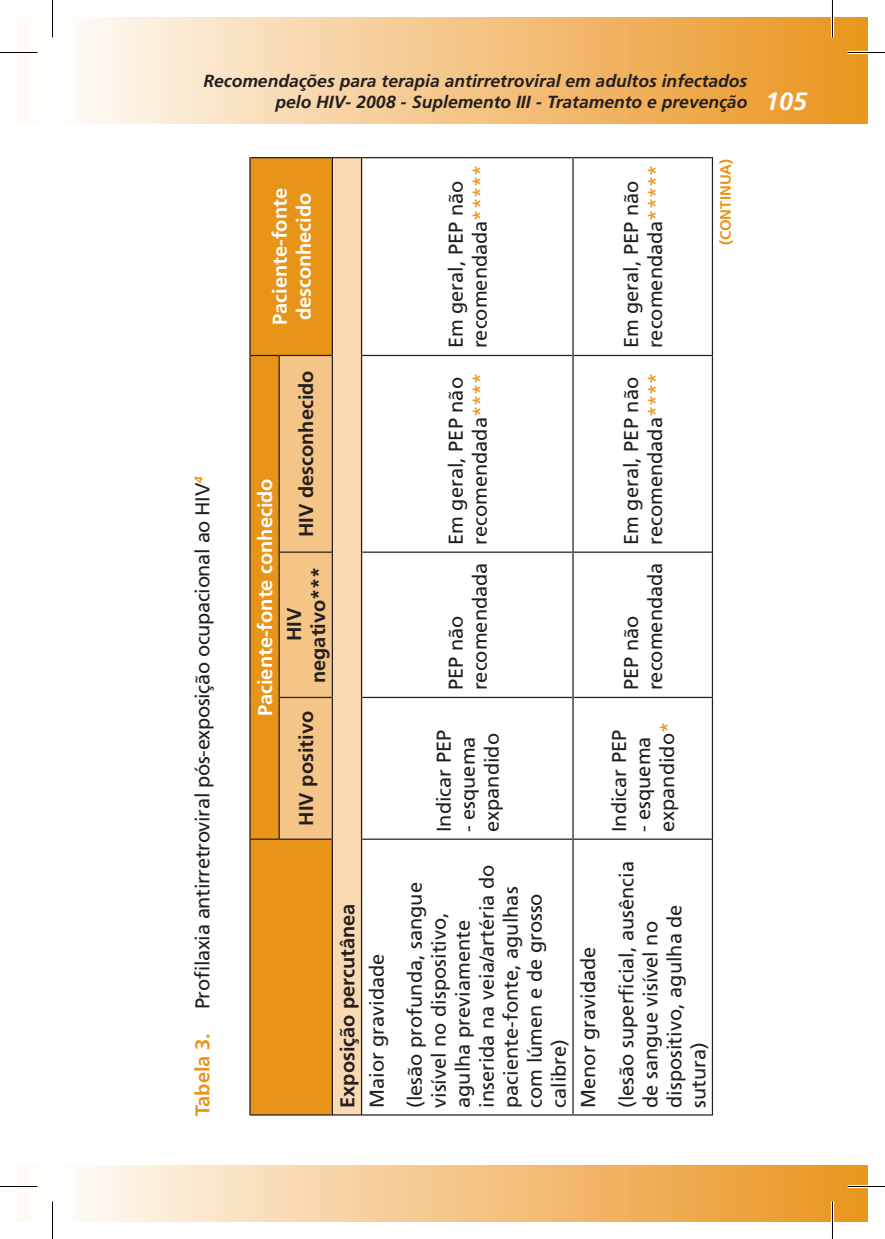
<style>
.page{position:relative;width:885px;height:1239px;background:#fff}
.page>*{position:absolute;margin:0;border:0;box-sizing:border-box;transform-origin:0 0}
.t1{font:20px/24px "Frutiger LT Std";color:#231f20}
.t2{font:700 20px/24px "Frutiger LT Std";color:#231f20;text-align:center}
.t3{font:700 20px/24px "Frutiger LT Std";color:#fff}
.t4{font:italic 700 17.5px/21px "Frutiger LT Std";color:#231f20}
.t5{font:700 15px "Frutiger LT Std";color:#e89418}
.s1{font-size:25px;color:#fff}
.s2{font-weight:700;color:#e89418}
.s3{color:#e89418}
</style>
<div class="page">
<div style="left:17px;top:17px;width:35px;height:106px;background:#fefcf8"></div>
<div style="left:17px;top:1165px;width:35px;height:57px;background:#fefcf8"></div>
<div style="left:52px;top:17px;width:815px;height:106px;background:linear-gradient(to right,#fffbf7,#ea931c)"></div>
<div style="left:52px;top:1165px;width:815px;height:57px;background:linear-gradient(to right,#fffbf7,#ea931c)"></div>
<div style="left:250px;top:158px;width:82px;height:956px;background:#e89418"></div>
<div style="left:332px;top:158px;width:29px;height:957px;background:#f9d9b2"></div>
<hr style="left:249px;top:839px;width:1px;height:276px;background:#231f20">
<svg style="left:250px;top:1114px;width:29px;height:1px"></svg>
<hr style="left:249px;top:697px;width:1px;height:142px;background:#231f20">
<hr style="left:250px;top:838px;width:28px;height:2px;background:#231f20">
<hr style="left:249px;top:552px;width:1px;height:145px;background:#231f20">
<hr style="left:249px;top:355px;width:1px;height:197px;background:#231f20">
<hr style="left:249px;top:157px;width:1px;height:198px;background:#231f20">
<svg style="left:250px;top:355px;width:82px;height:484px;background:#edb25f"></svg>
<svg style="left:250px;top:157px;width:29px;height:1px"></svg>
<hr style="left:279px;top:1114px;width:53px;height:1px;background:#231f20">
<hr style="left:278px;top:697px;width:2px;height:143px;background:#231f20">
<hr style="left:280px;top:838px;width:52px;height:2px;background:#231f20">
<hr style="left:278px;top:552px;width:2px;height:145px;background:#231f20">
<hr style="left:280px;top:697px;width:52px;height:1px;background:#231f20">
<hr style="left:278px;top:355px;width:2px;height:197px;background:#231f20">
<hr style="left:280px;top:551px;width:52px;height:2px;background:#231f20">
<hr style="left:280px;top:355px;width:52px;height:1px;background:#231f20">
<hr style="left:279px;top:157px;width:53px;height:1px;background:#231f20">
<hr style="left:332px;top:839px;width:1px;height:276px;background:#231f20">
<svg style="left:333px;top:1114px;width:28px;height:1px"></svg>
<hr style="left:332px;top:697px;width:1px;height:142px;background:#231f20">
<hr style="left:332px;top:552px;width:1px;height:145px;background:#231f20">
<hr style="left:332px;top:355px;width:1px;height:197px;background:#231f20">
<hr style="left:332px;top:157px;width:1px;height:198px;background:#231f20">
<svg style="left:333px;top:157px;width:28px;height:1px"></svg>
<hr style="left:361px;top:839px;width:1px;height:276px;background:#231f20">
<hr style="left:362px;top:1114px;width:210px;height:1px;background:#231f20">
<hr style="left:361px;top:697px;width:1px;height:142px;background:#231f20">
<hr style="left:362px;top:838px;width:210px;height:2px;background:#231f20">
<hr style="left:361px;top:552px;width:1px;height:145px;background:#231f20">
<hr style="left:362px;top:697px;width:210px;height:1px;background:#231f20">
<hr style="left:361px;top:355px;width:1px;height:197px;background:#231f20">
<hr style="left:362px;top:551px;width:210px;height:2px;background:#231f20">
<hr style="left:361px;top:157px;width:1px;height:198px;background:#231f20">
<hr style="left:362px;top:355px;width:210px;height:1px;background:#231f20">
<hr style="left:362px;top:157px;width:210px;height:1px;background:#231f20">
<hr style="left:572px;top:839px;width:1px;height:276px;background:#231f20">
<hr style="left:573px;top:1114px;width:138px;height:1px;background:#231f20">
<hr style="left:572px;top:697px;width:1px;height:142px;background:#231f20">
<hr style="left:573px;top:838px;width:138px;height:2px;background:#231f20">
<hr style="left:572px;top:552px;width:1px;height:145px;background:#231f20">
<hr style="left:573px;top:697px;width:138px;height:1px;background:#231f20">
<hr style="left:572px;top:355px;width:1px;height:197px;background:#231f20">
<hr style="left:573px;top:551px;width:138px;height:2px;background:#231f20">
<hr style="left:572px;top:157px;width:1px;height:198px;background:#231f20">
<hr style="left:573px;top:355px;width:138px;height:1px;background:#231f20">
<hr style="left:573px;top:157px;width:138px;height:1px;background:#231f20">
<hr style="left:711px;top:839px;width:2px;height:276px;background:#231f20">
<hr style="left:711px;top:697px;width:2px;height:142px;background:#231f20">
<hr style="left:711px;top:552px;width:2px;height:145px;background:#231f20">
<hr style="left:711px;top:355px;width:2px;height:197px;background:#231f20">
<hr style="left:711px;top:157px;width:2px;height:198px;background:#231f20">
<hr style="left:0;top:51px;width:38px;height:3px;background:#fff">
<hr style="left:847px;top:51px;width:38px;height:3px;background:#fff">
<hr style="left:0;top:1185px;width:38px;height:3px;background:#fff">
<hr style="left:847px;top:1185px;width:38px;height:3px;background:#fff">
<hr style="left:51px;top:0;width:3px;height:37px;background:#fff">
<hr style="left:51px;top:1201px;width:3px;height:38px;background:#fff">
<svg style="left:830px;top:17px;width:4px;height:20px"></svg>
<svg style="left:830px;top:1201px;width:4px;height:21px"></svg>
<hr style="left:0;top:52px;width:38px;height:1px;background:#000">
<hr style="left:847px;top:52px;width:38px;height:1px;background:#000">
<hr style="left:0;top:1186px;width:38px;height:1px;background:#000">
<hr style="left:847px;top:1186px;width:38px;height:1px;background:#000">
<hr style="left:52px;top:0;width:1px;height:37px;background:#000">
<hr style="left:52px;top:1201px;width:1px;height:38px;background:#000">
<hr style="left:832px;top:0;width:1px;height:37px;background:#000">
<hr style="left:832px;top:1201px;width:1px;height:38px;background:#000">
<p class="t4" style="left:275px;top:70px;width:533px;text-indent:-72px">Recomendações para terapia antirretroviral em adultos infectados<br>pelo HIV- 2008 - Suplemento III - Tratamento e prevenção <span class="s1">105</span></p>
<p class="t3" style="left:268px;top:325px;width:138px;rotate:-90deg">Paciente-fonte desconhecido</p>
<p class="t1" style="left:190px;top:1115px;width:640px;rotate:-90deg"><span class="s2">Tabela 3.</span> Profilaxia antirretroviral pós-exposição ocupacional ao HIV<sup>4</sup></p>
<p class="t3" style="left:253px;top:716px;width:239px;rotate:-90deg">Paciente-fonte conhecido</p>
<p class="t2" style="left:294px;top:537px;width:168px;rotate:-90deg">HIV desconhecido</p>
<p class="t2" style="left:282px;top:683px;width:118px;rotate:-90deg">HIV negativo***</p>
<p class="t2" style="left:294px;top:825px;width:116px;rotate:-90deg">HIV positivo</p>
<p class="t1" style="left:444px;top:348px;width:185px;rotate:-90deg">Em geral, PEP não recomendada<span class="s3">*****</span></p>
<p class="t1" style="left:444px;top:545px;width:174px;rotate:-90deg">Em geral, PEP não recomendada<span class="s3">****</span></p>
<p class="t1" style="left:444px;top:690px;width:129px;rotate:-90deg">PEP não recomendada</p>
<p class="t1" style="left:432px;top:832px;width:104px;rotate:-90deg">Indicar PEP</p>
<p class="t1" style="left:456px;top:832px;width:100px;rotate:-90deg">- esquema expandido</p>
<p class="t2" style="left:335px;top:1108px;width:206px;rotate:-90deg">Exposição percutânea</p>
<p class="t1" style="left:427px;top:1108px;width:245px;rotate:-90deg">visível no dispositivo, agulha previamente inserida na veia/artéria do paciente-fonte, agulhas com lúmen e de grosso calibre)</p>
<p class="t1" style="left:357px;top:1108px;width:227px;line-height:38.2px;rotate:-90deg">Maior gravidade<br>(lesão profunda, sangue</p>
<p class="t1" style="left:619px;top:348px;width:185px;rotate:-90deg">Em geral, PEP não recomendada<span class="s3">*****</span></p>
<p class="t5" style="left:716px;top:245px;width:88px;rotate:-90deg">(CONTINUA)</p>
<p class="t1" style="left:619px;top:545px;width:174px;rotate:-90deg">Em geral, PEP não recomendada<span class="s3">****</span></p>
<p class="t1" style="left:619px;top:690px;width:129px;rotate:-90deg">PEP não recomendada</p>
<p class="t1" style="left:607px;top:832px;width:104px;rotate:-90deg">Indicar PEP</p>
<p class="t1" style="left:631px;top:832px;width:112px;rotate:-90deg">- esquema expandido<span class="s3">*</span></p>
<p class="t1" style="left:569px;top:1108px;width:248px;line-height:38.2px;rotate:-90deg">Menor gravidade<br>(lesão superficial, ausência</p>
<p class="t1" style="left:638px;top:1108px;width:205px;rotate:-90deg">de sangue visível no dispositivo, agulha de sutura)</p>
</div>
